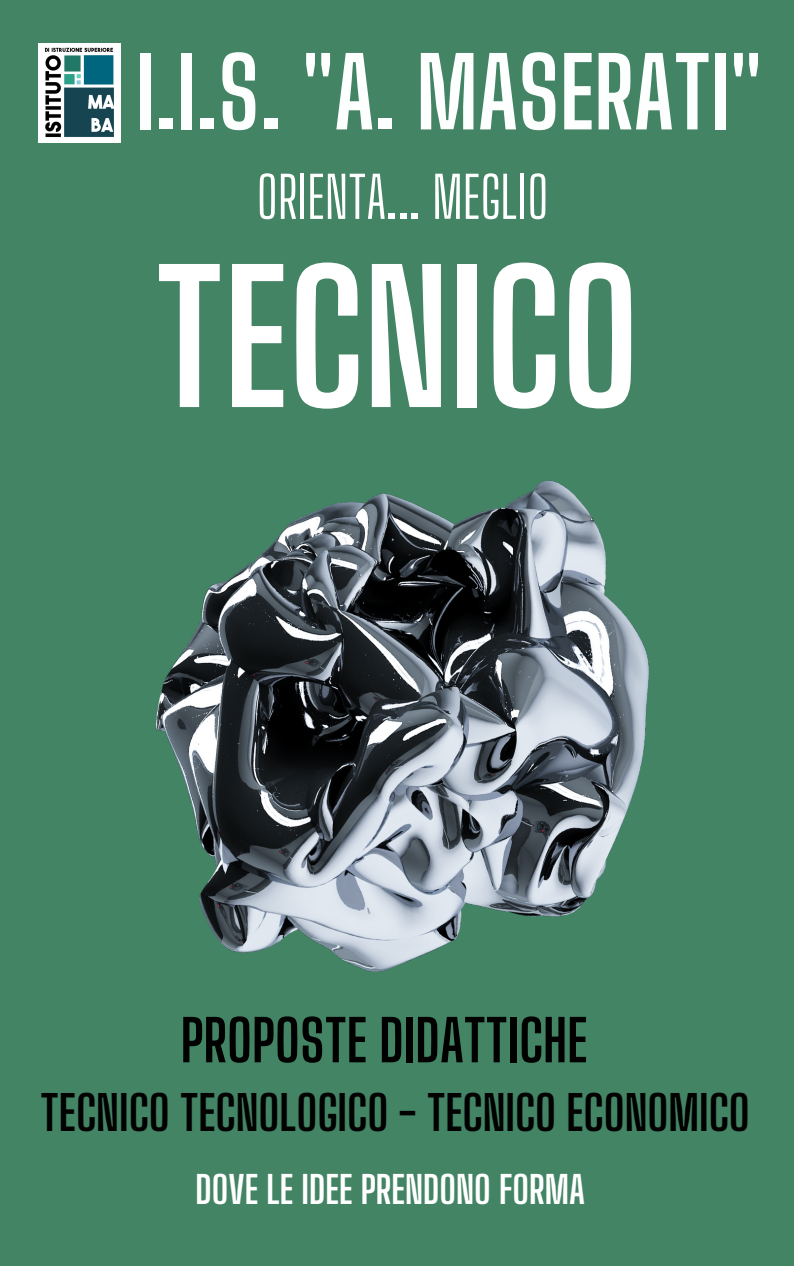
<style>
.page{position:relative;width:794px;height:1266px;background:#fff}
.page>*{position:absolute;margin:0;border:0;box-sizing:border-box;transform-origin:0 0}
.t1{font:700 178.8px "Big Shoulders Display";color:#fff}
.t2{font:700 95.55px "Big Shoulders Display";color:#fdfefe}
.t3{font:700 56.78px "Big Shoulders Display";color:#010101}
.t4{font:56.47px "Big Shoulders Display";color:#fff}
.t5{font:700 47.7px "Big Shoulders Display";color:#010101}
.t6{font:700 37.72px "Big Shoulders Display";color:#fff}
</style>
<div class="page">
<div style="left:0;top:0;width:793px;height:1266px;background:#438464"></div>
<img style="left:39px;top:44px;width:81px;height:98px">
<img style="left:156px;top:480px;width:493px;height:492px">
<h2 class="t2" style="left:136px;top:35px;width:627px">I.I.S. "A. MASERATI"</h2>
<p class="t4" style="left:256px;top:163px;width:293px">ORIENTA... MEGLIO</p>
<h1 class="t1" style="left:155px;top:231px;width:485px">TECNICO</h1>
<p class="t3" style="left:180px;top:1006px;width:408px">PROPOSTE DIDATTICHE</p>
<p class="t5" style="left:41px;top:1084px;width:710px">TECNICO TECNOLOGICO - TECNICO ECONOMICO</p>
<p class="t6" style="left:195px;top:1166px;width:391px">DOVE LE IDEE PRENDONO FORMA</p>
</div>
